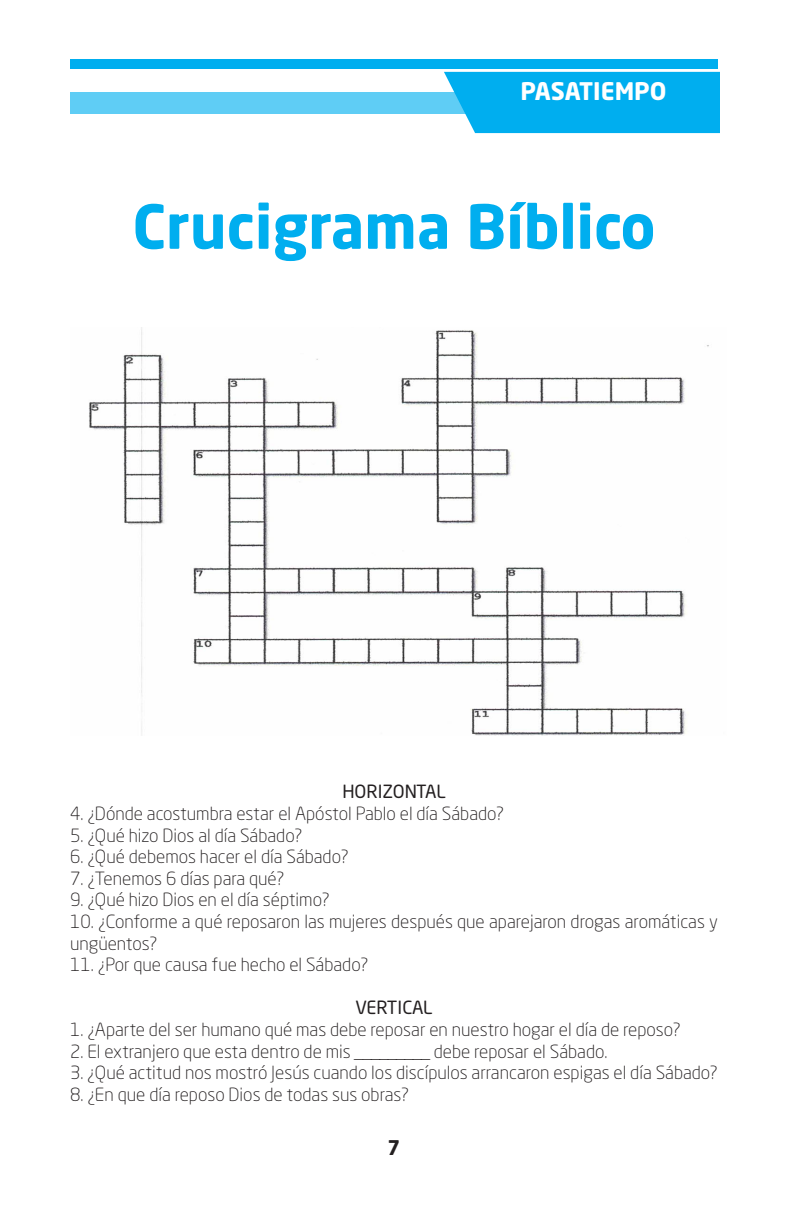
<style>
.page{position:relative;width:792px;height:1224px;background:#fff}
.page>*{position:absolute;margin:0;border:0;box-sizing:border-box;transform-origin:0 0}
.t1{font:700 60px "Neo Sans Std";color:#00aeef}
.t2{font:700 24px "Neo Sans Std";color:#fff}
.t3{font:700 20px "Neo Sans Std";color:#231f20}
.t4{font:300 18px/21.6px "Neo Sans Std";color:#231f20}
.t5{font:18px "Neo Sans Std";color:#231f20}
</style>
<div class="page">
<div style="left:70px;top:60px;width:648px;height:9px;background:#00aeef"></div>
<div style="left:70px;top:93px;width:431px;height:21px;background:#5fcdf5"></div>
<div style="left:444px;top:72px;width:276px;height:61px;background:#00aeef"></div>
<img style="left:89px;top:328px;width:620px;height:408px">
<p class="t2" style="left:521px;top:76px;width:148px">PASATIEMPO</p>
<p class="t1" style="left:132px;top:188px;width:525px">Crucigrama Bíblico</p>
<p class="t5" style="left:342px;top:781px;width:105px">HORIZONTAL</p>
<p class="t4" style="left:70px;top:803px;width:436px">4. ¿Dónde acostumbra estar el Apóstol Pablo el día Sábado?</p>
<p class="t4" style="left:70px;top:824px;width:234px">5. ¿Qué hizo Dios al día Sábado?</p>
<p class="t4" style="left:70px;top:846px;width:280px">6. ¿Qué debemos hacer el día Sábado?</p>
<p class="t4" style="left:70px;top:867px;width:216px">7. ¿Tenemos 6 días para qué?</p>
<p class="t4" style="left:70px;top:889px;width:261px">9. ¿Qué hizo Dios en el día séptimo?</p>
<p class="t4" style="left:70px;top:911px;width:650px">10. ¿Conforme a qué reposaron las mujeres después que aparejaron drogas aromáticas y ungüentos?</p>
<p class="t4" style="left:70px;top:954px;width:300px">11. ¿Por que causa fue hecho el Sábado?</p>
<p class="t5" style="left:355px;top:997px;width:79px">VERTICAL</p>
<p class="t4" style="left:70px;top:1019px;width:612px">1. ¿Aparte del ser humano qué mas debe reposar en nuestro hogar el día de reposo?</p>
<p class="t4" style="left:70px;top:1040px;width:539px">2. El extranjero que esta dentro de mis _________ debe reposar el Sábado.</p>
<p class="t4" style="left:70px;top:1062px;width:649px">3. ¿Qué actitud nos mostró Jesús cuando los discípulos arrancaron espigas el día Sábado?</p>
<p class="t4" style="left:70px;top:1083px;width:341px">8. ¿En que día reposo Dios de todas sus obras?</p>
<p class="t3" style="left:388px;top:1135px;width:14px">7</p>
</div>
